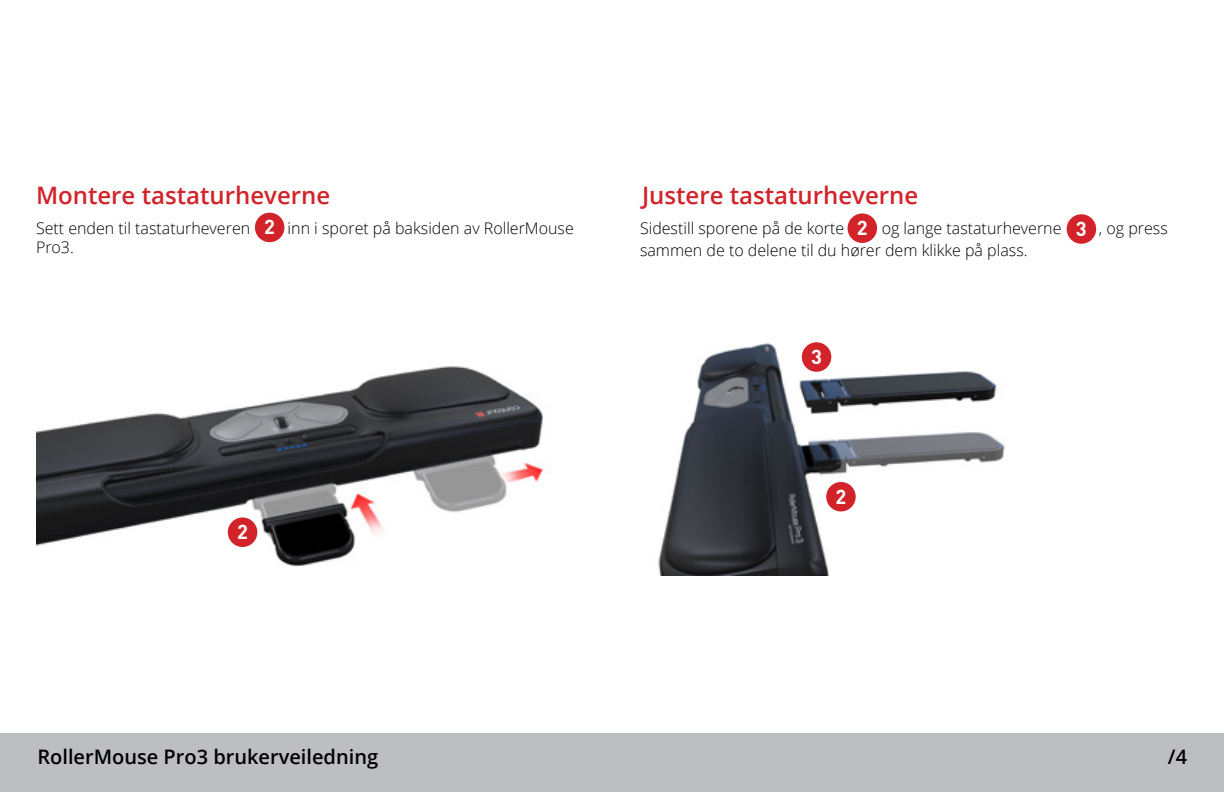
<style>
.page{position:relative;width:1224px;height:792px;background:#fff}
.page>*{position:absolute;margin:0;border:0;box-sizing:border-box;transform-origin:0 0}
.t1{font:600 24px "Open Sans";color:#d2232a}
.t2{font:600 20px "Open Sans";color:#000}
.t3{font:700 20px "DINOT";color:#fff}
.t4{font:300 16px "Open Sans";color:#000}
</style>
<div class="page">
<div style="left:0;top:733px;width:1224px;height:59px;background:#bcbec0"></div>
<img style="left:658px;top:342px;width:348px;height:233px">
<div style="left:255px;top:213px;width:29px;height:29px;background:#d2232a;border-radius:50%"></div>
<div style="left:848px;top:213px;width:29px;height:30px;background:#d2232a;border-radius:50%"></div>
<div style="left:826px;top:482px;width:30px;height:29px;background:#d2232a;border-radius:50%"></div>
<div style="left:1067px;top:214px;width:29px;height:30px;background:#d2232a;border-radius:50%"></div>
<div style="left:802px;top:342px;width:29px;height:30px;background:#d2232a;border-radius:50%"></div>
<img style="left:36px;top:366px;width:508px;height:200px">
<div style="left:228px;top:517px;width:29px;height:30px;background:#d2232a;border-radius:50%"></div>
<h1 class="t1" style="left:36px;top:179px;width:296px">Montere tastaturheverne</h1>
<p class="t4" style="left:36px;top:217px;width:216px">Sett enden til tastaturheveren</p>
<p class="t4" style="left:288px;top:217px;width:288px">inn i sporet på baksiden av RollerMouse</p>
<p class="t4" style="left:36px;top:236px;width:39px">Pro3.</p>
<h1 class="t1" style="left:642px;top:179px;width:278px">Justere tastaturheverne</h1>
<p class="t3" style="left:264px;top:214px;width:12px">2</p>
<p class="t3" style="left:857px;top:215px;width:12px">2</p>
<p class="t4" style="left:640px;top:217px;width:206px">Sidestill sporene på de korte</p>
<p class="t4" style="left:882px;top:217px;width:181px">og lange tastaturheverne</p>
<p class="t4" style="left:1099px;top:217px;width:70px">, og press</p>
<p class="t4" style="left:640px;top:239px;width:389px">sammen de to delene til du hører dem klikke på plass.</p>
<p class="t3" style="left:1076px;top:216px;width:12px">3</p>
<p class="t3" style="left:237px;top:519px;width:12px">2</p>
<p class="t2" style="left:37px;top:743px;width:342px">RollerMouse Pro3 brukerveiledning</p>
<p class="t3" style="left:811px;top:344px;width:12px">3</p>
<p class="t3" style="left:835px;top:483px;width:12px">2</p>
<p class="t2" style="left:1168px;top:743px;width:21px">/4</p>
</div>
